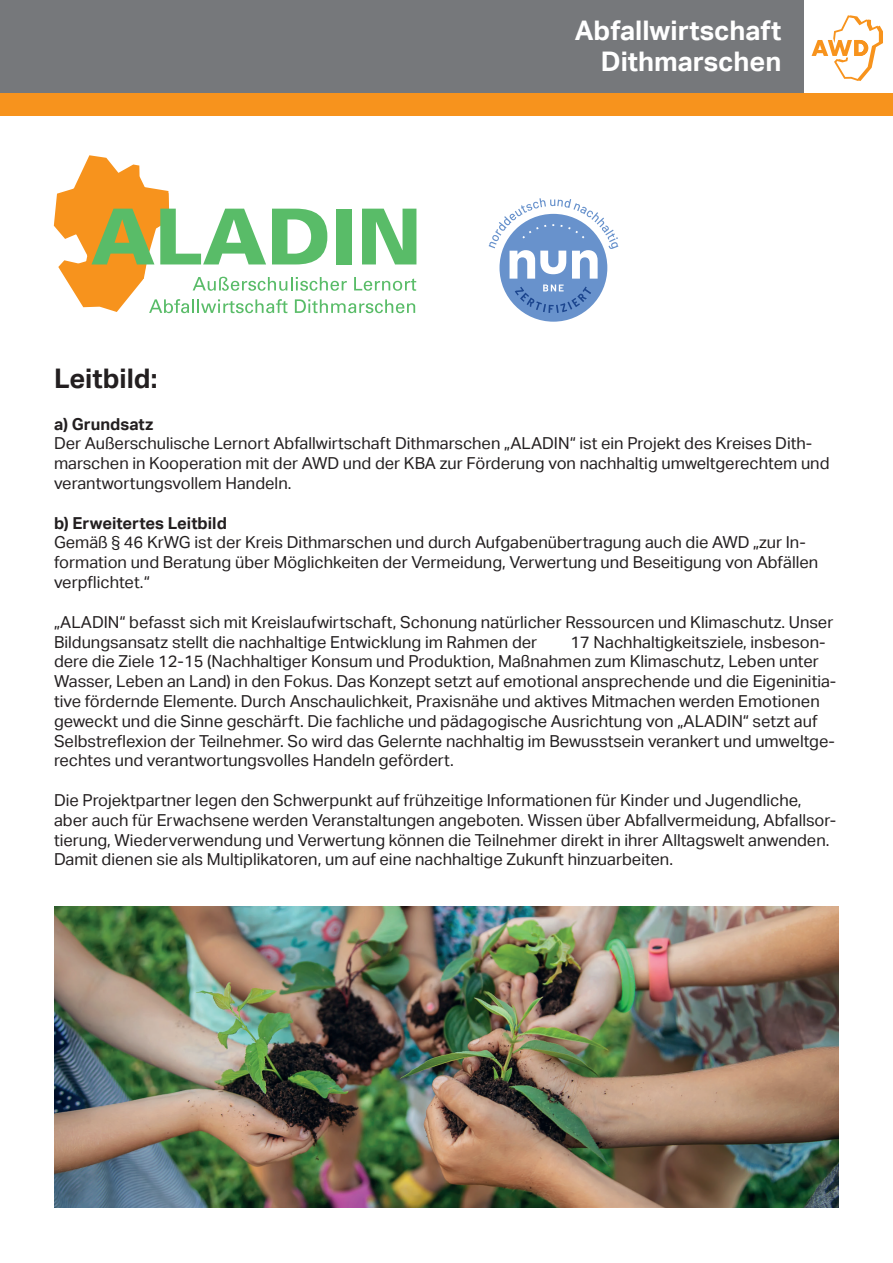
<style>
.page{position:relative;width:893px;height:1263px;background:#fff}
.page>*{position:absolute;margin:0;border:0;box-sizing:border-box;transform-origin:0 0}
.t1{font:700 27px/31.5px "Aktiv Grotesk";color:#fff;text-align:right}
.t2{font:700 27px "Aktiv Grotesk";color:#231f20}
.t3{font:16.5px/19.8px "Aktiv Grotesk";color:#231f20}
.t4{font:700 16.5px "Aktiv Grotesk";color:#231f20}
</style>
<div class="page">
<div style="left:0;top:0;width:804px;height:93px;background:#76787b"></div>
<div style="left:0;top:93px;width:893px;height:23px;background:#f7931d"></div>
<svg style="left:811px;top:15px;width:72px;height:66px"></svg>
<svg style="left:54px;top:155px;width:362px;height:158px"></svg>
<img style="left:54px;top:906px;width:785px;height:301px">
<div style="left:499px;top:214px;width:108px;height:108px;background:#6892cc;border-radius:50%"></div>
<svg style="left:489px;top:198px;width:129px;height:115px"></svg>
<h1 class="t1" style="left:575px;top:15px;width:208px">Abfallwirtschaft<br>Dithmarschen</h1>
<h1 class="t2" style="left:54px;top:363px;width:105px">Leitbild:</h1>
<p class="t4" style="left:54px;top:414px;width:101px">a) Grundsatz</p>
<p class="t3" style="left:54px;top:434px;width:777px">Der Außerschulische Lernort Abfallwirtschaft Dithmarschen „ALADIN“ ist ein Projekt des Kreises Dith&shy;marschen in Kooperation mit der AWD und der KBA zur Förderung von nachhaltig umweltgerechtem und verantwortungsvollem Handeln.</p>
<p class="t4" style="left:54px;top:513px;width:174px">b) Erweitertes Leitbild</p>
<p class="t3" style="left:54px;top:533px;width:766px">Gemäß § 46 KrWG ist der Kreis Dithmarschen und durch Aufgabenübertragung auch die AWD „zur In&shy;formation und Beratung über Möglichkeiten der Vermeidung, Verwertung und Beseitigung von Abfällen verpflichtet.“</p>
<p class="t3" style="left:54px;top:612px;width:781px">„ALADIN“ befasst sich mit Kreislaufwirtschaft, Schonung natürlicher Ressourcen und Klimaschutz. Unser<br>Bildungsansatz stellt die nachhaltige Entwicklung im Rahmen der</p>
<p class="t3" style="left:54px;top:632px;width:784px;text-indent:516px">17 Nachhaltigkeitsziele, insbeson&shy;dere die Ziele 12-15 (Nachhaltiger Konsum und Produktion, Maßnahmen zum Klimaschutz, Leben unter Wasser, Leben an Land) in den Fokus. Das Konzept setzt auf emotional ansprechende und die Eigeninitia&shy;tive fördernde Elemente. Durch Anschaulichkeit, Praxisnähe und aktives Mitmachen werden Emotionen geweckt und die Sinne geschärft. Die fachliche und pädagogische Ausrichtung von „ALADIN“ setzt auf Selbstreflexion der Teilnehmer. So wird das Gelernte nachhaltig im Bewusstsein verankert und umweltge&shy;rechtes und verantwortungsvolles Handeln gefördert.</p>
<p class="t3" style="left:54px;top:790px;width:784px">Die Projektpartner legen den Schwerpunkt auf frühzeitige Informationen für Kinder und Jugendliche, aber auch für Erwachsene werden Veranstaltungen angeboten. Wissen über Abfallvermeidung, Abfallsor&shy;tierung, Wiederverwendung und Verwertung können die Teilnehmer direkt in ihrer Alltagswelt anwenden.<br>Damit dienen sie als Multiplikatoren, um auf eine nachhaltige Zukunft hinzuarbeiten.</p>
</div>
